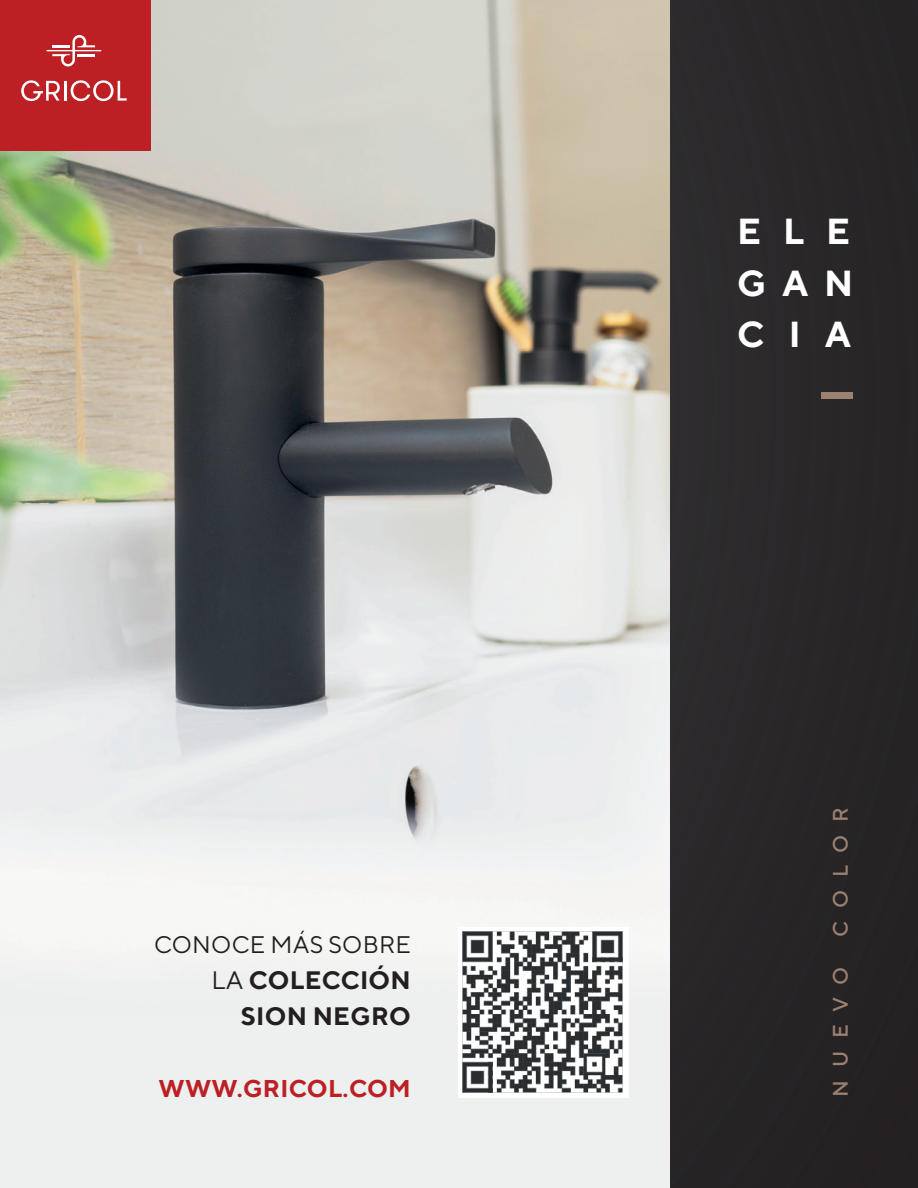
<style>
.page{position:relative;width:918px;height:1188px;background:#292628}
.page>*{position:absolute;margin:0;border:0;box-sizing:border-box;transform-origin:0 0}
.t1{font:700 36.3px/51.6px "TT Norms";letter-spacing:.6em;color:#fff;text-align:justify}
.t2{font:700 25.2px/36px "TT Norms";letter-spacing:.01em;color:#231f20;text-align:right}
.t3{font:700 24.3px "TT Norms";letter-spacing:.01em;color:#bc2024}
.t4{font:24px "TT Norms";letter-spacing:.01em;color:#231f20}
.t5{font:500 21px "TT Norms";letter-spacing:.61em;color:#9b8170}
.s1{font-weight:400}
</style>
<div class="page">
<img style="left:0;top:0;width:670px;height:882px">
<div style="left:0;top:882px;width:670px;height:306px;background:#eef0ef"></div>
<div style="left:0;top:0;width:150px;height:150px;background:#bc2024"></div>
<svg style="left:47px;top:35px;width:54px;height:32px"></svg>
<svg style="left:21px;top:80px;width:39px;height:21px"></svg>
<hr style="left:64px;top:81px;width:3px;height:20px;background:#fff">
<svg style="left:71px;top:80px;width:56px;height:21px"></svg>
<div style="left:821px;top:393px;width:32px;height:6px;background:#9b8170"></div>
<img style="left:458px;top:928px;width:169px;height:169px">
<p class="t4" style="left:154px;top:930px;width:258px">CONOCE MÁS SOBRE</p>
<p class="t2" style="left:212px;top:962px;width:201px"><span class="s1">LA</span> COLECCIÓN<br>SION NEGRO</p>
<p class="t3" style="left:159px;top:1074px;width:254px">WWW.GRICOL.COM</p>
<h1 class="t1" style="left:737px;top:205px;width:117px">ELE GAN CIA</h1>
<p class="t5" style="left:827px;top:937px;width:131px;rotate:-90deg">COLOR</p>
<p class="t5" style="left:827px;top:1097px;width:132px;rotate:-90deg">NUEVO</p>
</div>
